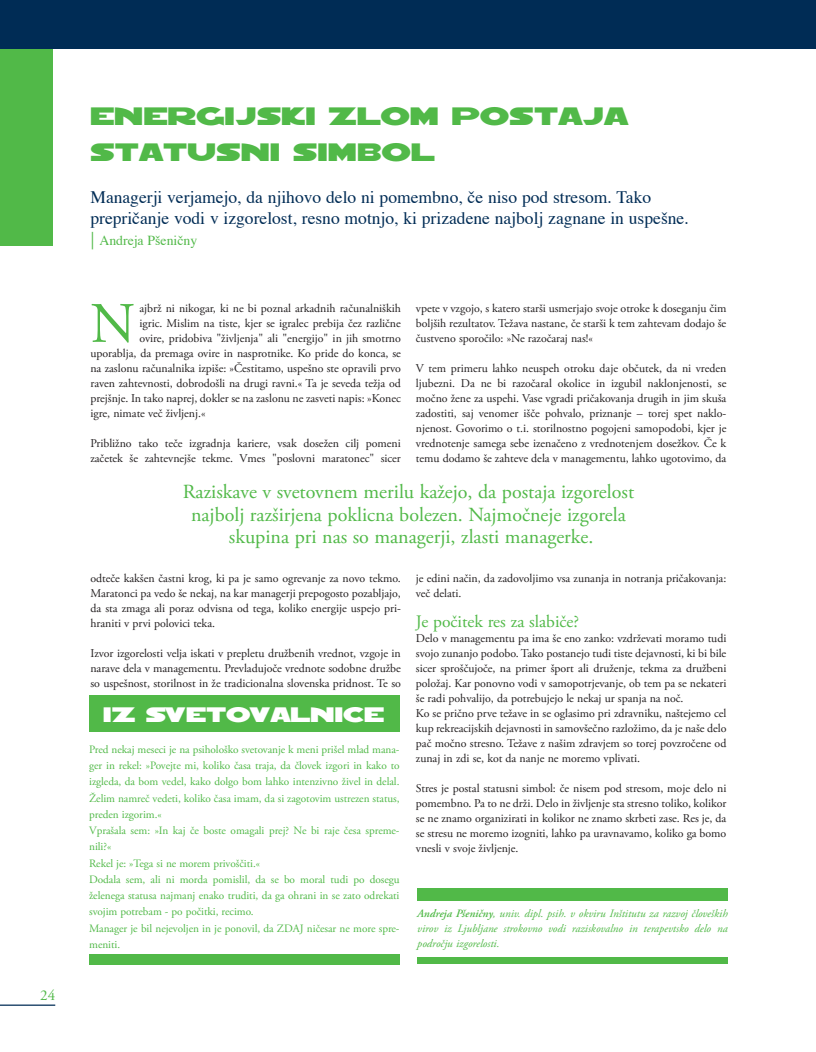
<style>
.page{position:relative;width:816px;height:1052px;background:#fff}
.page>*{position:absolute;margin:0;border:0;box-sizing:border-box;transform-origin:0 0}
.t1{font:57.12px "Adobe Garamond Pro";color:#51b948}
.t2{font:30px/36px "Red Five CE";color:#51b948}
.t3{font:25px "Red Five CE";color:#fff}
.t4{font:20px/22.5px "Adobe Garamond Pro";color:#51b948;text-align:center}
.t5{font:17.5px/21px "Times";color:#002c55}
.t6{font:17.5px "Adobe Garamond Pro";color:#51b948}
.t7{font:15px "Adobe Garamond Pro";color:#51b948}
.t8{font:13.75px "Times";color:#51b948}
.t9{font:11.88px/15px "Adobe Garamond Pro";letter-spacing:-.005em;color:#231f20;text-align:justify}
.t10{font:11.25px/16.2px "Adobe Garamond Pro";letter-spacing:-.005em;color:#51b948}
.t11{font:italic 11.25px/15px "Adobe Garamond Pro";color:#51b948;text-align:justify}
.s1{font-family:"Adobe Garamond Pro";font-size:17.5px}
.s2{font-weight:600}
</style>
<div class="page">
<hr style="left:0;top:1004px;width:55px;height:1px;background:#002c55">
<div style="left:0;top:0;width:53px;height:245px;background:#51b948"></div>
<div style="left:0;top:0;width:815px;height:49px;background:#002c55"></div>
<div style="left:417px;top:888px;width:310px;height:12px;background:#51b948"></div>
<div style="left:417px;top:957px;width:310px;height:6px;background:#51b948"></div>
<div style="left:89px;top:695px;width:310px;height:37px;background:#51b948"></div>
<div style="left:89px;top:953px;width:310px;height:11px;background:#51b948"></div>
<p class="t7" style="left:40px;top:986px;width:16px">24</p>
<h2 class="t2" style="left:91px;top:97px;width:539px">ENERGIJSKI ZLOM POSTAJA<br>STATUSNI SIMBOL</h2>
<h3 class="t5" style="left:90px;top:188px;width:599px">Managerji verjamejo, da njihovo delo ni pomembno, če niso pod stresom. Tako prepričanje vodi v izgorelost, resno motnjo, ki prizadene najbolj zagnane in uspešne.</h3>
<p class="t8" style="left:90px;top:232px;width:108px"><span class="s1">|</span> Andreja Pšeničny</p>
<h1 class="t1" style="left:90px;top:289px;width:46px">N</h1>
<p class="t9" style="left:139px;top:301px;width:263px">ajbrž ni nikogar, ki ne bi poznal arkadnih računalniških</p>
<p class="t9" style="left:139px;top:316px;width:263px">igric. Mislim na tiste, kjer se igralec prebija čez različne</p>
<p class="t9" style="left:139px;top:331px;width:263px">ovire, pridobiva "življenja" ali "energijo" in jih smotrno</p>
<p class="t9" style="left:90px;top:346px;width:312px">uporablja, da premaga ovire in nasprotnike. Ko pride do konca, se</p>
<p class="t9" style="left:90px;top:361px;width:312px">na zaslonu računalnika izpiše: »Čestitamo, uspešno ste opravili prvo</p>
<p class="t9" style="left:90px;top:376px;width:312px">raven zahtevnosti, dobrodošli na drugi ravni.« Ta je seveda težja od</p>
<p class="t9" style="left:90px;top:391px;width:312px">prejšnje. In tako naprej, dokler se na zaslonu ne zasveti napis: »Konec</p>
<p class="t9" style="left:90px;top:406px;width:116px">igre, nimate več življenj.«</p>
<p class="t9" style="left:90px;top:436px;width:312px">Približno tako teče izgradnja kariere, vsak dosežen cilj pomeni začetek še zahtevnejše tekme. Vmes "poslovni maratonec" sicer</p>
<p class="t9" style="left:415px;top:301px;width:312px">vpete v vzgojo, s katero starši usmerjajo svoje otroke k doseganju čim boljših rezultatov. Težava nastane, če starši k tem zahtevam dodajo še čustveno sporočilo: »Ne razočaraj nas!«</p>
<p class="t9" style="left:415px;top:361px;width:312px">V tem primeru lahko neuspeh otroku daje občutek, da ni vreden ljubezni. Da ne bi razočaral okolice in izgubil naklonjenosti, se močno žene za uspehi. Vase vgradi pričakovanja drugih in jim skuša zadostiti, saj venomer išče pohvalo, priznanje – torej spet naklo&shy;njenost. Govorimo o t.i. storilnostno pogojeni samopodobi, kjer je vrednotenje samega sebe izenačeno z vrednotenjem dosežkov. Če k temu dodamo še zahteve dela v managementu, lahko ugotovimo, da</p>
<h3 class="t4" style="left:182px;top:481px;width:452px">Raziskave v svetovnem merilu kažejo, da postaja izgorelost najbolj razširjena poklicna bolezen. Najmočneje izgorela skupina pri nas so managerji, zlasti managerke.</h3>
<p class="t9" style="left:90px;top:571px;width:312px">odteče kakšen častni krog, ki pa je samo ogrevanje za novo tekmo.<br>Maratonci pa vedo še nekaj, na kar managerji prepogosto pozabljajo, da sta zmaga ali poraz odvisna od tega, koliko energije uspejo pri&shy;hraniti v prvi polovici teka.</p>
<p class="t9" style="left:90px;top:646px;width:312px">Izvor izgorelosti velja iskati v prepletu družbenih vrednot, vzgoje in narave dela v managementu. Prevladujoče vrednote sodobne družbe so uspešnost, storilnost in že tradicionalna slovenska pridnost. Te so</p>
<h3 class="t3" style="left:104px;top:702px;width:283px">IZ SVETOVALNICE</h3>
<p class="t10" style="left:89px;top:741px;width:312px">Pred nekaj meseci je na psihološko svetovanje k meni prišel mlad mana&shy;ger in rekel: »Povejte mi, koliko časa traja, da človek izgori in kako to izgleda, da bom vedel, kako dolgo bom lahko intenzivno živel in delal.<br>Želim namreč vedeti, koliko časa imam, da si zagotovim ustrezen status, preden izgorim.«<br>Vprašala sem: »In kaj če boste omagali prej? Ne bi raje česa spreme&shy;nili?«<br>Rekel je: »Tega si ne morem privoščiti.«<br>Dodala sem, ali ni morda pomislil, da se bo moral tudi po dosegu želenega statusa najmanj enako truditi, da ga ohrani in se zato odrekati svojim potrebam - po počitki, recimo.<br>Manager je bil nejevoljen in je ponovil, da ZDAJ ničesar ne more spre&shy;meniti.</p>
<p class="t9" style="left:415px;top:571px;width:312px">je edini način, da zadovoljimo vsa zunanja in notranja pričakovanja: več delati.</p>
<h3 class="t6" style="left:415px;top:611px;width:165px">Je počitek res za slabiče?</h3>
<p class="t9" style="left:415px;top:631px;width:312px;text-align:left">Delo v managementu pa ima še eno zanko: vzdrževati moramo tudi svojo zunanjo podobo. Tako postanejo tudi tiste dejavnosti, ki bi bile sicer sproščujoče, na primer šport ali druženje, tekma za družbeni položaj. Kar ponovno vodi v samopotrjevanje, ob tem pa se nekateri še radi pohvalijo, da potrebujejo le nekaj ur spanja na noč.<br>Ko se prično prve težave in se oglasimo pri zdravniku, naštejemo cel kup rekreacijskih dejavnosti in samovšečno razložimo, da je naše delo pač močno stresno. Težave z našim zdravjem so torej povzročene od zunaj in zdi se, kot da nanje ne moremo vplivati.</p>
<p class="t9" style="left:415px;top:781px;width:312px">Stres je postal statusni simbol: če nisem pod stresom, moje delo ni pomembno. Pa to ne drži. Delo in življenje sta stresno toliko, kolikor se ne znamo organizirati in kolikor ne znamo skrbeti zase. Res je, da se stresu ne moremo izogniti, lahko pa uravnavamo, koliko ga bomo vnesli v svoje življenje.</p>
<p class="t11" style="left:417px;top:906px;width:312px"><span class="s2">Andreja Pšeničny</span>, univ. dipl. psih. v okviru Inštitutu za razvoj človeških virov iz Ljubljane strokovno vodi raziskovalno in terapevtsko delo na področju izgorelosti.</p>
</div>
